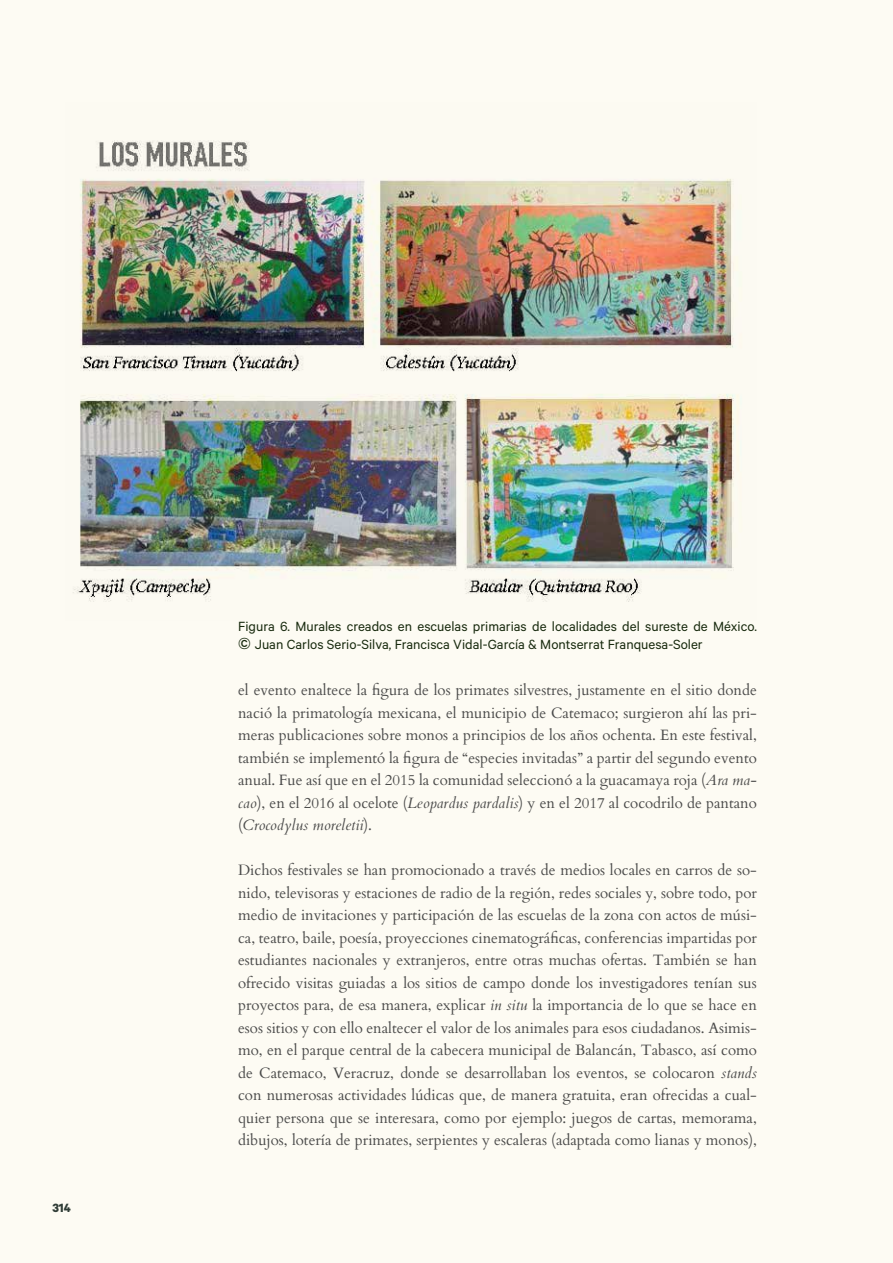
<style>
.page{position:relative;width:893px;height:1263px;background:#fdfbf3}
.page>*{position:absolute;margin:0;border:0;box-sizing:border-box;transform-origin:0 0}
.t1{font:15px/22.5px "Cardo";color:#4a4a49;text-align:justify}
.t2{font:15px/18px "Calibre";color:#182a0e}
.t3{font:700 13.5px "Calibre";color:#303d37}
.s1{font-size:18px}
.s2{font-style:italic}
</style>
<div class="page">
<img style="left:73px;top:140px;width:665px;height:462px">
<p class="t3" style="left:52px;top:1200px;width:20px">314</p>
<p class="t2" style="left:238px;top:616px;width:520px">Figura 6. Murales creados en escuelas primarias de localidades del sureste de México. <span class="s1">©</span> Juan Carlos Serio-Silva, Francisca Vidal-García &amp; Montserrat Franquesa-Soler</p>
<p class="t1" style="left:238px;top:678px;width:520px">el evento enaltece la figura de los primates silvestres, justamente en el sitio donde nació la primatología mexicana, el municipio de Catemaco; surgieron ahí las pri&shy;meras publicaciones sobre monos a principios de los años ochenta. En este festival, también se implementó la figura de “especies invitadas” a partir del segundo evento anual. Fue así que en el 2015 la comunidad seleccionó a la guacamaya roja (<span class="s2">Ara ma&shy;cao</span>), en el 2016 al ocelote (<span class="s2">Leopardus pardalis</span>) y en el 2017 al cocodrilo de pantano (<span class="s2">Crocodylus moreletii</span>).</p>
<p class="t1" style="left:238px;top:858px;width:520px">Dichos festivales se han promocionado a través de medios locales en carros de so&shy;nido, televisoras y estaciones de radio de la región, redes sociales y, sobre todo, por medio de invitaciones y participación de las escuelas de la zona con actos de músi&shy;ca, teatro, baile, poesía, proyecciones cinematográficas, conferencias impartidas por estudiantes nacionales y extranjeros, entre otras muchas ofertas. También se han ofrecido visitas guiadas a los sitios de campo donde los investigadores tenían sus proyectos para, de esa manera, explicar <span class="s2">in situ</span> la importancia de lo que se hace en esos sitios y con ello enaltecer el valor de los animales para esos ciudadanos. Asimis&shy;mo, en el parque central de la cabecera municipal de Balancán, Tabasco, así como de Catemaco, Veracruz, donde se desarrollaban los eventos, se colocaron <span class="s2">stands </span>con numerosas actividades lúdicas que, de manera gratuita, eran ofrecidas a cual&shy;quier persona que se interesara, como por ejemplo: juegos de cartas, memorama, dibujos, lotería de primates, serpientes y escaleras (adaptada como lianas y monos),</p>
</div>
